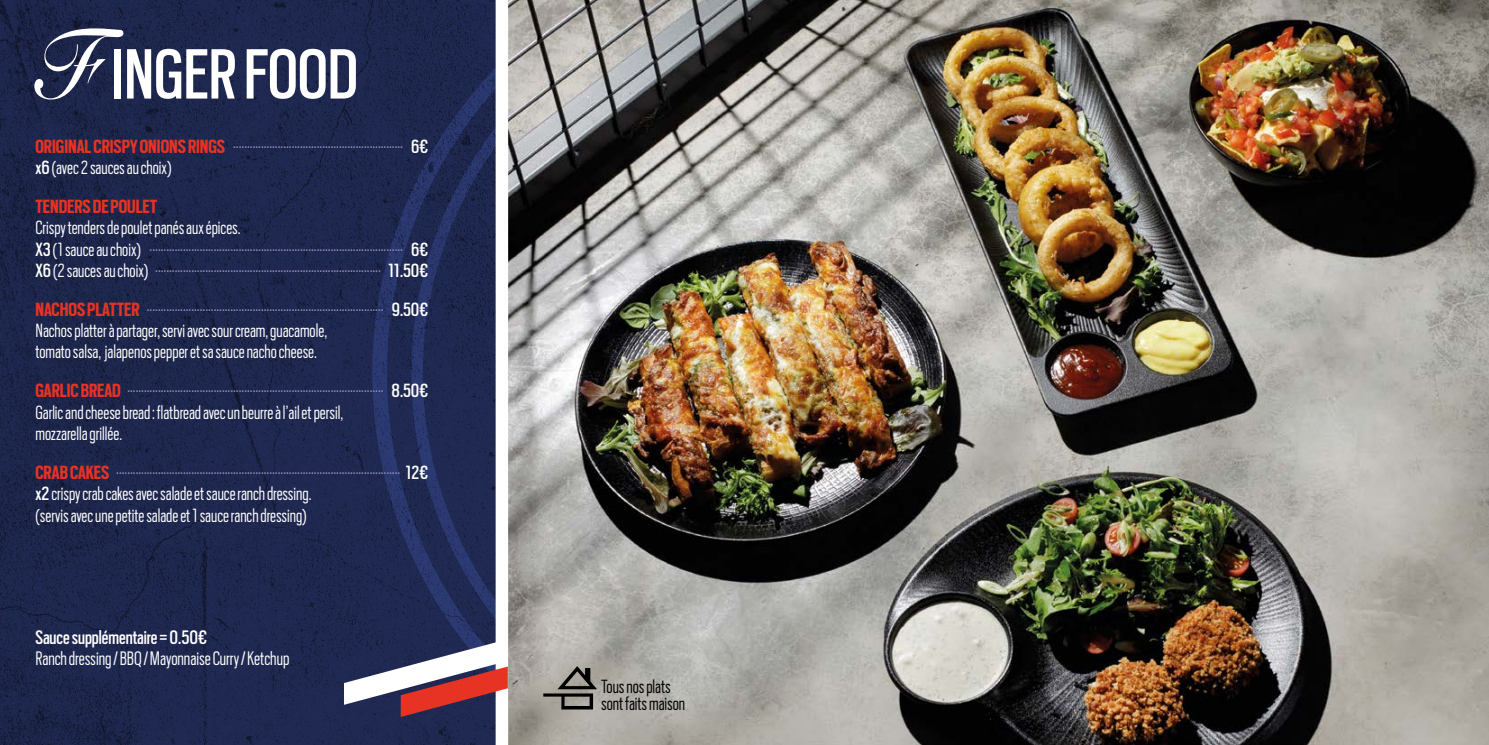
<style>
.page{position:relative;width:1489px;height:745px;background:#fff}
.page>*{position:absolute;margin:0;border:0;box-sizing:border-box;transform-origin:0 0}
.t1{font:78.75px "Scout Cond";color:#fff}
.t2{font:300 21.75px "Scout Cond";color:#fff}
.t3{font:21.75px "Scout Cond";color:#fff}
.t4{font:300 21.25px/26.2px "Scout Cond";color:#918dbe}
.t5{font:300 21.25px/21.2px "Scout Cond";color:#fff}
.t6{font:300 21.25px/16.2px "Scout Cond";color:#000}
.t7{font:700 21.25px "Scout Cond";color:#e63323}
.s1{font-family:"Snell Roundhand Bold Script";font-size:99.25px}
.s2{font-weight:700;color:#e63323}
.s3{font-weight:400;color:#fff}
.s4{color:#fff}
.s5{font-weight:400}
</style>
<div class="page">
<img style="left:0;top:0;width:372px;height:744px">
<svg style="left:372px;top:0;width:39px;height:744px;background:#202a53"></svg>
<svg style="left:411px;top:0;width:78px;height:744px;background:#202953"></svg>
<img style="left:489px;top:0;width:999px;height:744px">
<svg style="left:344px;top:638px;width:164px;height:78px"></svg>
<svg style="left:543px;top:665px;width:54px;height:44px;background:#7e7c76"></svg>
<h1 class="t1" style="left:35px;top:23px;width:324px"><span class="s1">F</span> INGER FOOD</h1>
<p class="t4" style="left:35px;top:127px;width:394px"><span class="s2">ORIGINAL CRISPY ONIONS RINGS</span> ............................................................. <span class="s3">6€ x6</span> <span class="s4">(avec 2 sauces au choix)</span></p>
<p class="t7" style="left:35px;top:192px;width:123px">TENDERS DE POULET</p>
<p class="t4" style="left:35px;top:218px;width:394px;line-height:16.2px"><span class="s4">Crispy tenders de poulet panés aux épices.<br></span><span class="s3">X3</span> <span class="s4">(1 sauce au choix)</span> ........................................................................................... <span class="s3">6€</span></p>
<p class="t4" style="left:35px;top:244px;width:394px;line-height:39px"><span class="s3">X6</span> <span class="s4">(2 sauces au choix)</span> ................................................................................. <span class="s3">11.50€<br></span><span class="s2">NACHOS PLATTER</span> ..................................................................................... <span class="s3">9.50€</span></p>
<p class="t5" style="left:35px;top:318px;width:293px">Nachos platter à partager, servi avec sour cream, guacamole, tomato salsa, jalapenos pepper et sa sauce nacho cheese.</p>
<p class="t4" style="left:35px;top:371px;width:394px"><span class="s2">GARLIC BREAD</span> ............................................................................................ <span class="s3">8.50€<br></span><span class="s4">Garlic and cheese bread : flatbread avec un beurre à l’ail et persil,</span></p>
<p class="t4" style="left:35px;top:415px;width:394px;line-height:34px"><span class="s4">mozzarella grillée.<br></span><span class="s2">CRAB CAKES</span> ...................................................................................................... <span class="s3">12€</span></p>
<p class="t5" style="left:35px;top:481px;width:277px"><span class="s5">x2</span> crispy crab cakes avec salade et sauce ranch dressing. (servis avec une petite salade et 1 sauce ranch dressing)</p>
<p class="t3" style="left:35px;top:622px;width:173px">Sauce supplémentaire = 0.50€</p>
<p class="t2" style="left:35px;top:644px;width:255px">Ranch dressing / BBQ / Mayonnaise Curry / Ketchup</p>
<p class="t6" style="left:601px;top:677px;width:85px">Tous nos plats sont faits maison</p>
</div>
